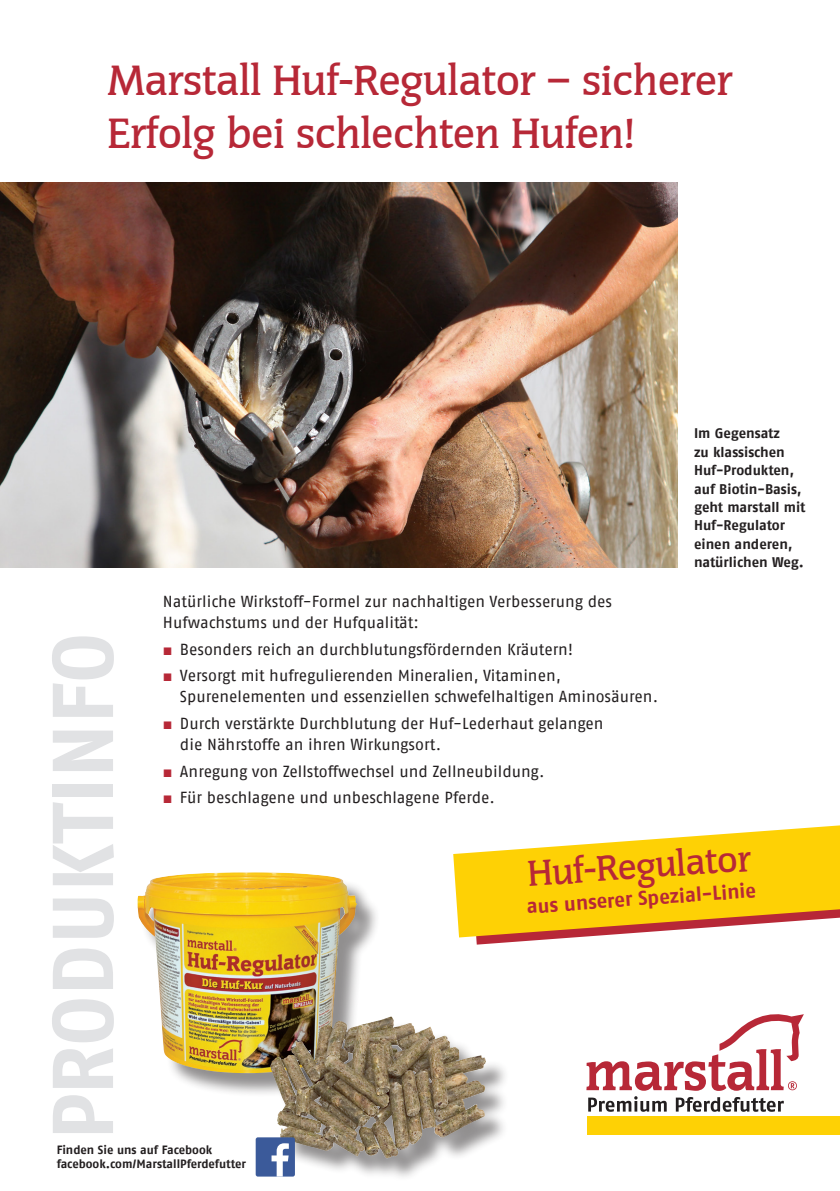
<style>
.page{position:relative;width:840px;height:1191px;background:#fff}
.page>*{position:absolute;margin:0;border:0;box-sizing:border-box;transform-origin:0 0}
.t1{font:86px "Fago No Bold Tf";color:#e1e2e4}
.Überschrift{font:500 40px/52px "Congress";color:#b72837}
.Überschrift-2{font:500 34px "Congress";color:#b72837}
.Fließtext{font:20px "Fago No Bold Tf";color:#b72837}
.Fließtext-2{font:16px/21px "Fago No Regular Tf";letter-spacing:-.005em;color:#231f20}
.Infotext_Halbfett{font:14px/18.4px "Fago No Bold Tf";color:#231f20}
.t2{font:12px/14px "Fago No Bold Tf";color:#231f20}
.s1{font-family:"Franklin Gothic";color:#b72837}
</style>
<div class="page">
<svg style="left:586px;top:1014px;width:217px;height:76px"></svg>
<svg style="left:588px;top:1096px;width:78px;height:15px"></svg>
<svg style="left:675px;top:1097px;width:108px;height:14px"></svg>
<div style="left:587px;top:1116px;width:252px;height:18px;background:#fed105"></div>
<div style="left:141px;top:875px;width:239px;height:223px;background:#231f20;opacity:.5"></div>
<img style="left:137px;top:872px;width:220px;height:201px">
<svg style="left:476px;top:937px;width:103px;height:7px"></svg>
<svg style="left:453px;top:825px;width:386px;height:112px;fill:#fed105"></svg>
<div style="left:274px;top:1021px;width:235px;height:161px;background:#231f20;opacity:.5"></div>
<img style="left:290px;top:1017px;width:99px;height:43px">
<img style="left:0;top:183px;width:676px;height:384px">
<div style="left:255px;top:1137px;width:40px;height:39px;background:#3b5a9a;border-radius:2px"></div>
<svg style="left:271px;top:1143px;width:18px;height:33px"></svg>
<p class="Überschrift" style="left:108px;top:56px;width:625px">Marstall Huf-Regulator – sicherer<br>Erfolg bei schlechten Hufen!</p>
<p class="t1" style="left:32px;top:1140px;width:508px;rotate:-90deg">PRODUKTINFO</p>
<p class="Fließtext-2" style="left:163px;top:591px;width:450px">Natürliche Wirkstoff-Formel zur nachhaltigen Verbesserung des<br>Hufwachstums und der Hufqualität:</p>
<p class="Fließtext-2" style="left:163px;top:638px;width:411px"><span class="s1">■</span> Besonders reich an durchblutungsfördernden Kräutern!</p>
<p class="Fließtext-2" style="left:180px;top:665px;width:479px;text-indent:-17px"><span class="s1">■</span> Versorgt mit hufregulierenden Mineralien, Vitaminen,<br>Spurenelementen und essenziellen schwefelhaltigen Aminosäuren.</p>
<p class="Fließtext-2" style="left:180px;top:713px;width:425px;text-indent:-17px"><span class="s1">■</span> Durch verstärkte Durchblutung der Huf-Lederhaut gelangen die Nährstoffe an ihren Wirkungsort.</p>
<p class="Fließtext-2" style="left:163px;top:760px;width:383px"><span class="s1">■</span> Anregung von Zellstoffwechsel und Zellneubildung.</p>
<p class="Fließtext-2" style="left:163px;top:787px;width:333px"><span class="s1">■</span> Für beschlagene und unbeschlagene Pferde.</p>
<p class="Infotext_Halbfett" style="left:693px;top:424px;width:113px">Im Gegensatz<br>zu klassischen<br>Huf-Produkten, auf Biotin-Basis, geht marstall mit<br>Huf-Regulator einen anderen, natürlichen Weg.</p>
<p class="Überschrift-2" style="left:526px;top:853px;width:224px;rotate:-4deg">Huf-Regulator</p>
<p class="Fließtext" style="left:525px;top:894px;width:231px;rotate:-4deg">aus unserer Spezial-Linie</p>
<p class="t2" style="left:57px;top:1143px;width:191px">Finden Sie uns auf Facebook facebook.com/MarstallPferdefutter</p>
</div>
